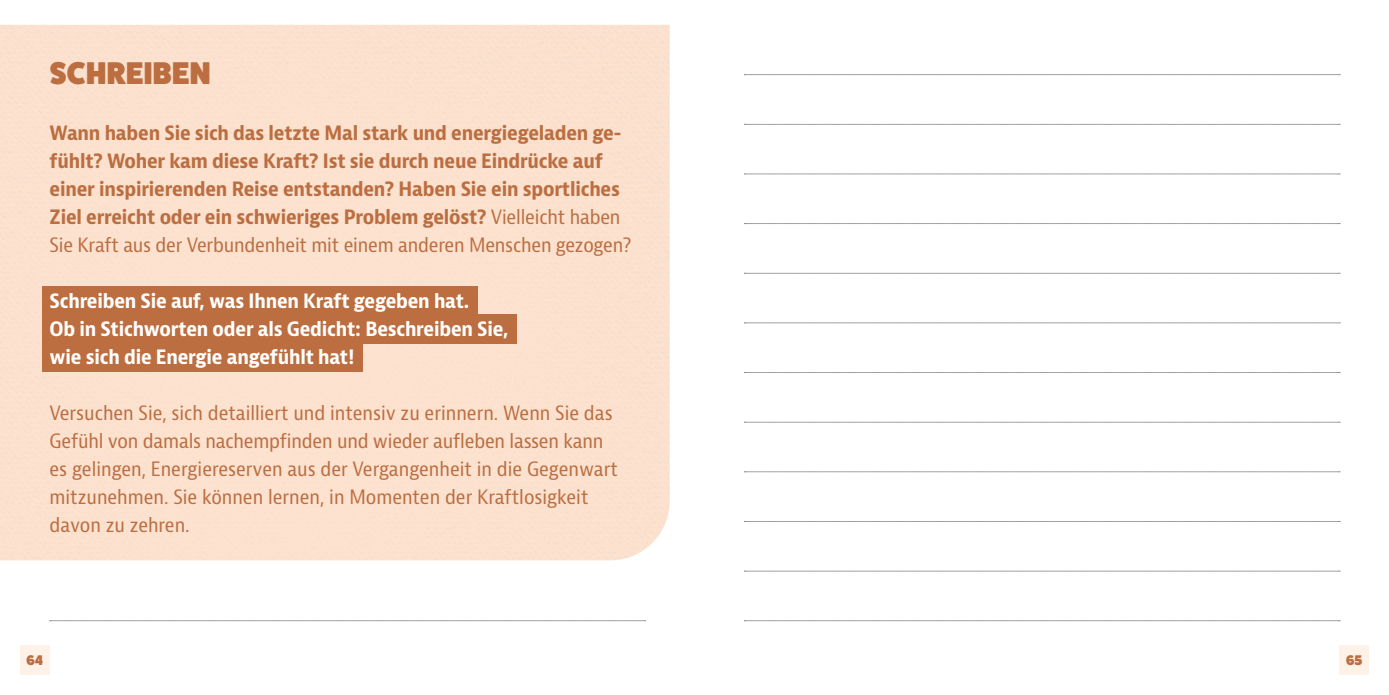
<style>
.page{position:relative;width:1389px;height:695px;background:#fff}
.page>*{position:absolute;margin:0;border:0;box-sizing:border-box;transform-origin:0 0}
.Introtext{font:800 31.5px "Fat Frank";letter-spacing:.01em;color:#bc6e40}
.Introtext-2{font:700 condensed 19.25px/28px "Bernina Sans";letter-spacing:-.01em;color:#bc6e40}
.Introtext-3{font:condensed 19.25px "Bernina Sans";color:#bc6e40}
.Introtext-4{font:700 condensed 19.25px/28px "Bernina Sans";letter-spacing:-.01em;color:#fff}
.t1{font:800 14px "Fat Frank";color:#bc6e40}
.s1{font-weight:400}
</style>
<div class="page">
<svg style="left:50px;top:620px;width:596px;height:1px"></svg>
<svg style="left:744px;top:74px;width:596px;height:1px"></svg>
<svg style="left:744px;top:124px;width:596px;height:1px"></svg>
<svg style="left:744px;top:174px;width:596px;height:1px"></svg>
<svg style="left:744px;top:223px;width:596px;height:1px"></svg>
<svg style="left:744px;top:273px;width:596px;height:1px"></svg>
<svg style="left:744px;top:322px;width:596px;height:1px"></svg>
<svg style="left:744px;top:372px;width:596px;height:1px"></svg>
<svg style="left:744px;top:422px;width:596px;height:1px"></svg>
<svg style="left:744px;top:471px;width:596px;height:1px"></svg>
<svg style="left:744px;top:521px;width:596px;height:1px"></svg>
<svg style="left:744px;top:570px;width:596px;height:1px"></svg>
<svg style="left:744px;top:620px;width:596px;height:1px"></svg>
<div style="left:0;top:25px;width:670px;height:535px;background:#fce1ce"></div>
<div style="left:42px;top:286px;width:436px;height:29px;background:#bc6e40"></div>
<div style="left:42px;top:314px;width:475px;height:29px;background:#bc6e40"></div>
<div style="left:42px;top:342px;width:321px;height:29px;background:#bc6e40"></div>
<div style="left:1339px;top:645px;width:30px;height:30px;background:#fef2e8"></div>
<div style="left:20px;top:645px;width:30px;height:30px;background:#fef2e8"></div>
<p class="Introtext" style="left:50px;top:55px;width:162px">SCHREIBEN</p>
<p class="Introtext-2" style="left:50px;top:119px;width:583px">Wann haben Sie sich das letzte Mal stark und energiegeladen ge&shy;fühlt? Woher kam diese Kraft? Ist sie durch neue Eindrücke auf einer inspirierenden Reise entstanden? Haben Sie ein sportliches Ziel erreicht oder ein schwieriges Problem gelöst? <span class="s1">Vielleicht haben Sie Kraft aus der Verbundenheit mit einem anderen Menschen gezogen?</span></p>
<p class="Introtext-4" style="left:50px;top:287px;width:460px">Schreiben Sie auf, was Ihnen Kraft gegeben hat.<br>Ob in Stichworten oder als Gedicht: Beschreiben Sie, wie sich die Energie angefühlt hat!</p>
<p class="Introtext-3" style="left:50px;top:401px;width:565px">Versuchen Sie, sich detailliert und intensiv zu erinnern. Wenn Sie das</p>
<p class="Introtext-3" style="left:50px;top:429px;width:555px">Gefühl von damals nachempfinden und wieder aufleben lassen kann</p>
<p class="Introtext-3" style="left:50px;top:457px;width:570px">es gelingen, Energiereserven aus der Vergangenheit in die Gegenwart</p>
<p class="Introtext-3" style="left:50px;top:485px;width:540px">mitzunehmen. Sie können lernen, in Momenten der Kraftlosigkeit</p>
<p class="Introtext-3" style="left:50px;top:513px;width:142px">davon zu zehren.</p>
<p class="t1" style="left:26px;top:652px;width:18px">64</p>
<p class="t1" style="left:1346px;top:652px;width:18px">65</p>
</div>
